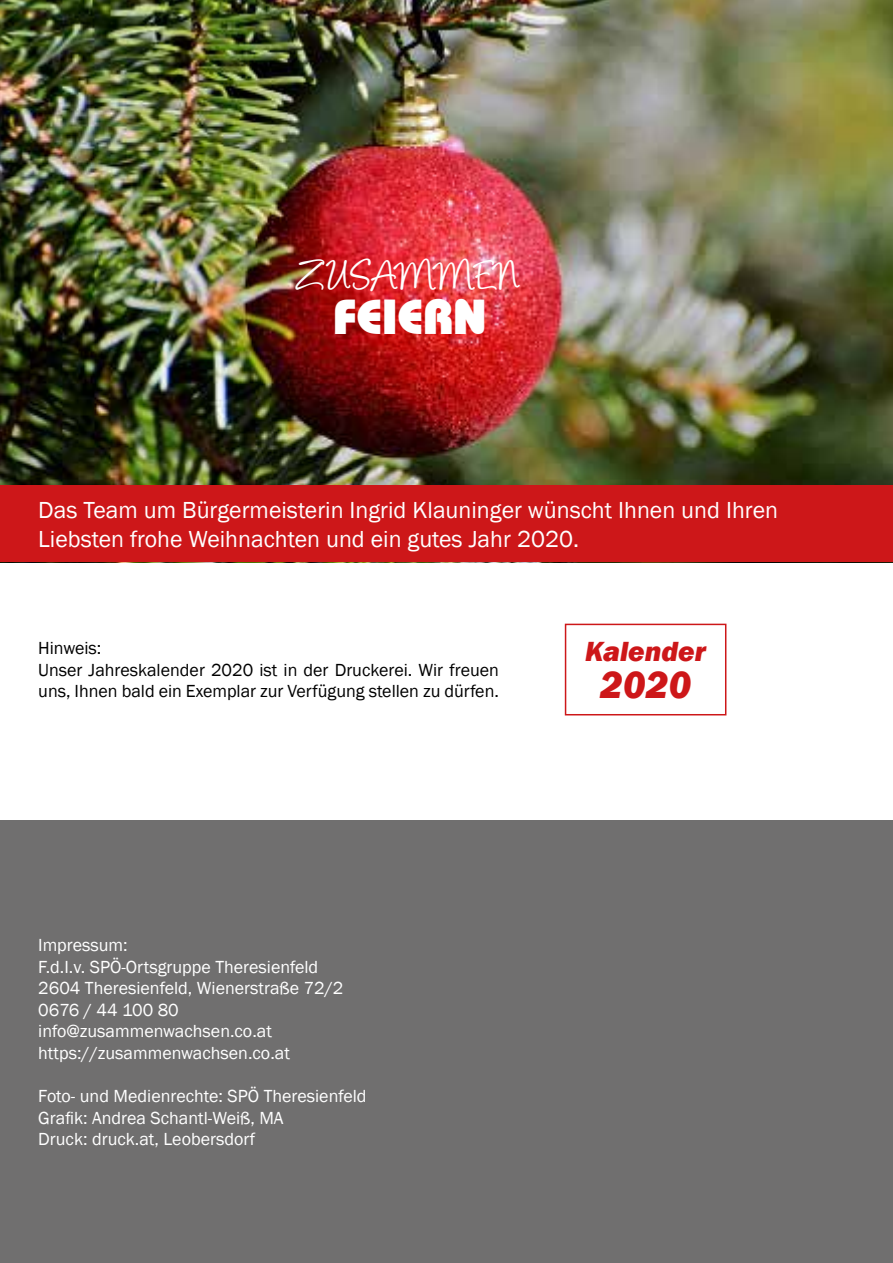
<style>
.page{position:relative;width:893px;height:1263px;background:#fff}
.page>*{position:absolute;margin:0;border:0;box-sizing:border-box;transform-origin:0 0}
.t1{font:48.9px "Angelina";letter-spacing:-.01em;color:#fff}
.t2{font:800 48.9px "Bauhaus IT Cby BT";color:#fff}
.t3{font:italic 800 39px "Franklin Gothic";color:#cd1719}
.t4{font:italic 800 28.5px "Franklin Gothic";color:#cd1719}
.t5{font:23.85px/28.7px "Franklin Gothic";color:#fff}
.t6{font:18px/21.6px "Franklin Gothic";color:#fff}
.t7{font:18px/21.6px "Franklin Gothic";color:#000}
</style>
<div class="page">
<div style="left:0;top:821px;width:893px;height:442px;background:#706f6f"></div>
<img style="left:0;top:0;width:893px;height:485px">
<div style="left:0;top:485px;width:893px;height:77px;background:#cd1719"></div>
<div style="left:565px;top:624px;width:161px;height:91px;background:#fff;border:2px solid #cd1719"></div>
<h1 class="t1" style="left:298px;top:254px;width:225px">Z USAMMEN</h1>
<h1 class="t2" style="left:333px;top:287px;width:155px">FEIERN</h1>
<h3 class="t5" style="left:38px;top:496px;width:741px">Das Team um Bürgermeisterin Ingrid Klauninger wünscht Ihnen und Ihren<br>Liebsten frohe Weihnachten und ein gutes Jahr 2020.</h3>
<p class="t7" style="left:38px;top:638px;width:462px">Hinweis:<br>Unser Jahreskalender 2020 ist in der Druckerei. Wir freuen uns, Ihnen bald ein Exemplar zur Verfügung stellen zu dürfen.</p>
<h3 class="t4" style="left:585px;top:633px;width:122px">Kalender</h3>
<h2 class="t3" style="left:600px;top:660px;width:93px">2020</h2>
<p class="t6" style="left:38px;top:934px;width:307px">Impressum:<br>F.d.I.v. SPÖ-Ortsgruppe Theresienfeld<br>2604 Theresienfeld, Wienerstraße 72/2<br>0676 / 44 100 80 info@zusammenwachsen.co.at https://zusammenwachsen.co.at</p>
<p class="t6" style="left:38px;top:1086px;width:330px">Foto- und Medienrechte: SPÖ Theresienfeld<br>Grafik: Andrea Schantl-Weiß, MA<br>Druck: druck.at, Leobersdorf</p>
</div>
